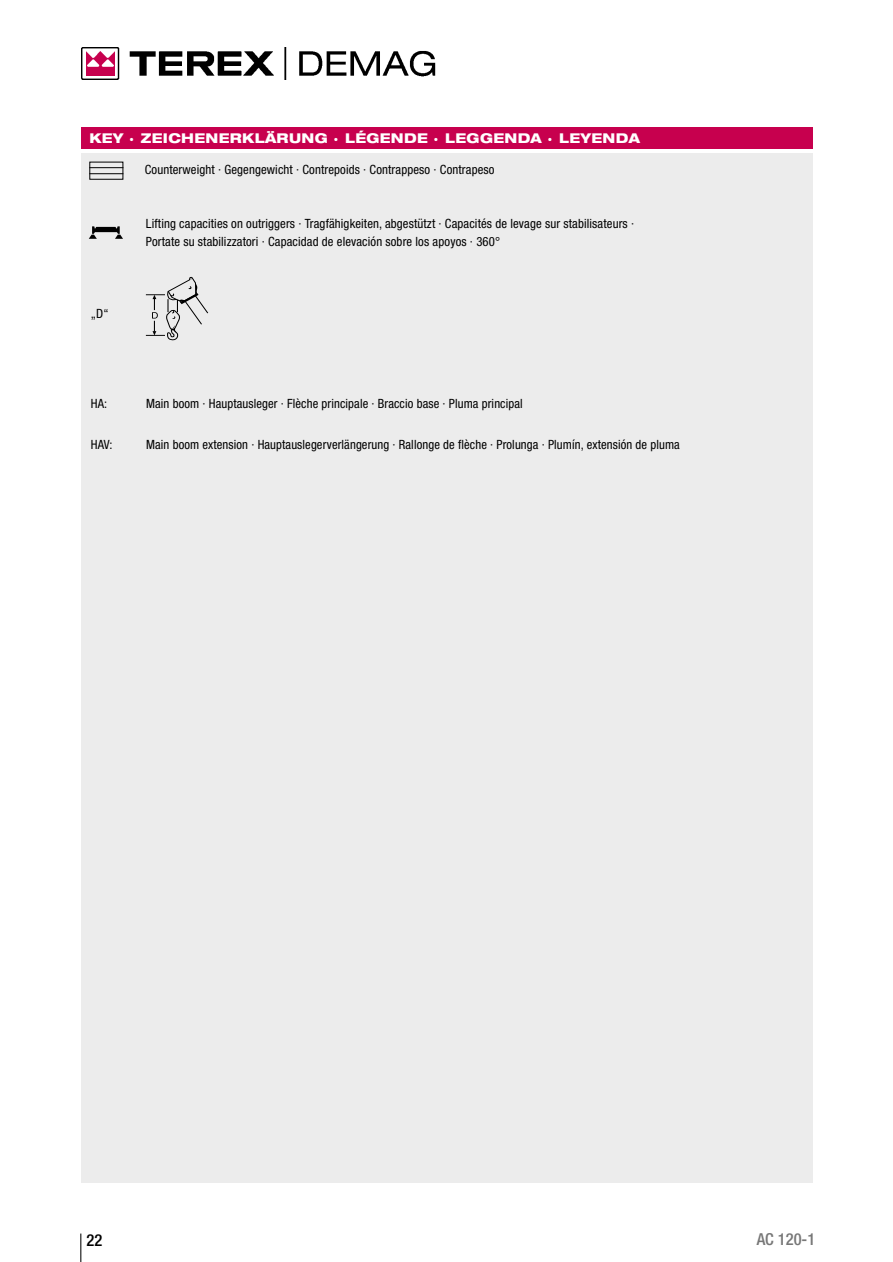
<style>
.page{position:relative;width:893px;height:1262px;background:#fff}
.page>*{position:absolute;margin:0;border:0;box-sizing:border-box;transform-origin:0 0}
.t1{font:500 condensed 16.5px "Helvetica Neue";color:#777}
.t2{font:500 condensed 16.5px "Helvetica Neue";color:#000}
.t3{font:800 expanded 13.5px "Helvetica Neue";letter-spacing:.025em;color:#fff}
.t4{font:condensed 12.75px/18px "Helvetica Neue";letter-spacing:.01em;color:#000}
</style>
<div class="page">
<svg style="left:80px;top:1233px;width:1px;height:28px"></svg>
<img style="left:81px;top:47px;width:355px;height:33px">
<img style="left:86px;top:51px;width:29px;height:25px">
<div style="left:81px;top:153px;width:731px;height:1029px;background:#ececec"></div>
<div style="left:81px;top:128px;width:731px;height:21px;background:#c7004e"></div>
<svg style="left:89px;top:226px;width:34px;height:13px"></svg>
<svg style="left:146px;top:276px;width:63px;height:65px"></svg>
<svg style="left:91px;top:168px;width:30px;height:7px"></svg>
<div style="left:89px;top:162px;width:34px;height:18px;border:1px solid #000"></div>
<hr style="left:89px;top:167px;width:34px;height:1px;background:#000">
<hr style="left:89px;top:173px;width:34px;height:1px;background:#000">
<p class="t3" style="left:89px;top:133px;width:552px">KEY · ZEICHENERKLÄRUNG · LÉGENDE · LEGGENDA · LEYENDA</p>
<p class="t4" style="left:145px;top:162px;width:351px">Counterweight · Gegengewicht · Contrepoids · Contrappeso · Contrapeso</p>
<p class="t4" style="left:91px;top:306px;width:19px">„D“</p>
<p class="t4" style="left:146px;top:216px;width:489px">Lifting capacities on outriggers · Tragfähigkeiten, abgestützt · Capacités de levage sur stabilisateurs ·<br>Portate su stabilizzatori · Capacidad de elevación sobre los apoyos · 360°</p>
<p class="t4" style="left:91px;top:396px;width:18px">HA:</p>
<p class="t4" style="left:146px;top:396px;width:378px">Main boom · Hauptausleger · Flèche principale · Braccio base · Pluma principal</p>
<p class="t4" style="left:91px;top:436px;width:23px">HAV:</p>
<p class="t4" style="left:146px;top:436px;width:535px">Main boom extension · Hauptauslegerverlängerung · Rallonge de flèche · Prolunga · Plumín, extensión de pluma</p>
<p class="t2" style="left:87px;top:1234px;width:17px">22</p>
<p class="t1" style="left:756px;top:1232px;width:60px">AC 120-1</p>
</div>
